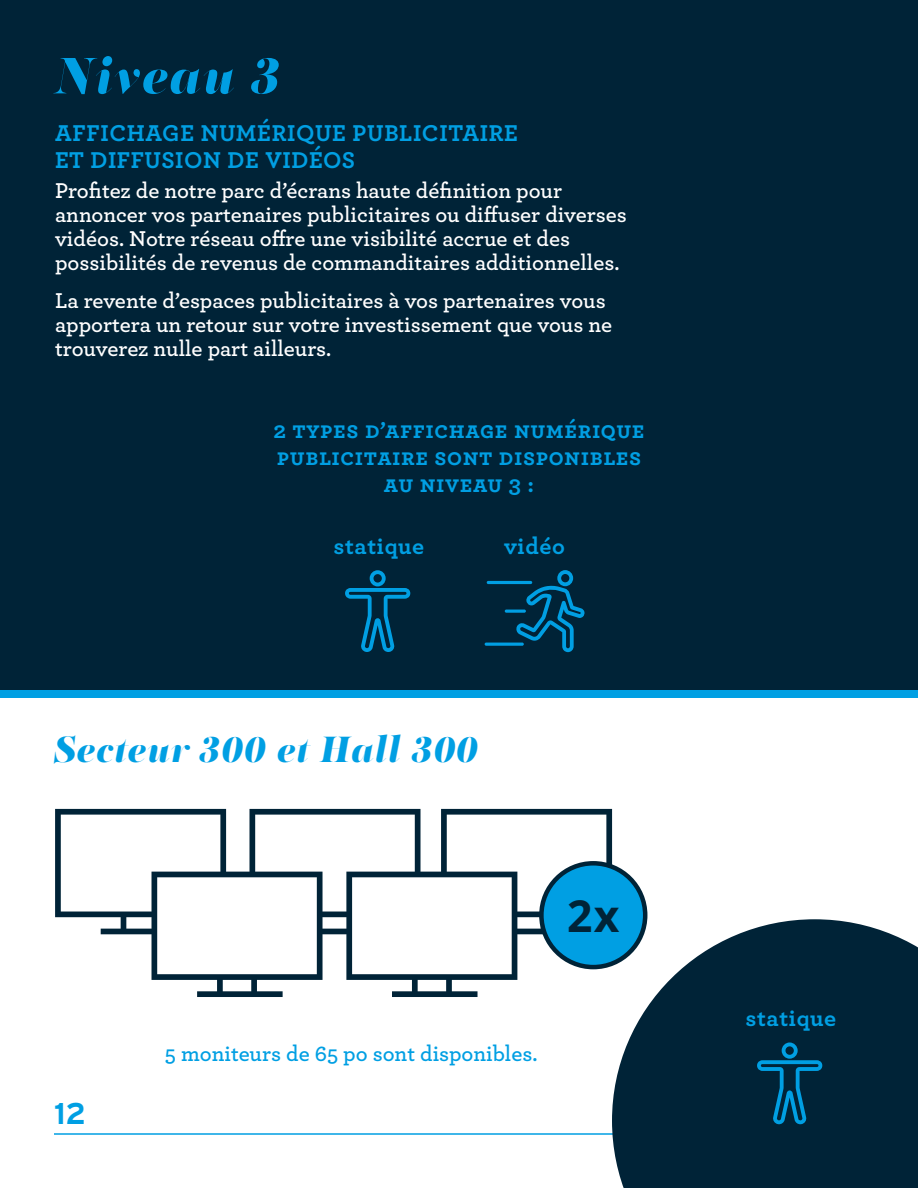
<style>
.page{position:relative;width:918px;height:1188px;background:#fff}
.page>*{position:absolute;margin:0;border:0;box-sizing:border-box;transform-origin:0 0}
.t1{font:italic 900 52.5px "PF Regal Finesse Pro";letter-spacing:.025em;color:#009fe3}
.t2{font:700 44.4px "Open Sans";color:#002337}
.t3{font:italic 900 37.5px "PF Regal Finesse Pro";letter-spacing:.025em;color:#009fe3}
.t4{font:700 30px "Interstate";color:#009fe3}
.t5{font:700 24px/27px "Archer";letter-spacing:.025em;color:#009fe3}
.t6{font:600 22.5px/24px "Archer";color:#fff}
.t7{font:600 22.5px "Archer";color:#009fe3}
</style>
<div class="page">
<div style="left:0;top:0;width:918px;height:690px;background:#002337"></div>
<div style="left:0;top:690px;width:918px;height:7px;background:#009fe3"></div>
<hr style="left:54px;top:1133px;width:810px;height:2px;background:#009fe3">
<svg style="left:345px;top:570px;width:66px;height:82px"></svg>
<svg style="left:516px;top:570px;width:69px;height:82px"></svg>
<hr style="left:487px;top:581px;width:45px;height:3px;background:#009fe3;border-radius:2px">
<hr style="left:505px;top:610px;width:21px;height:3px;background:#009fe3;border-radius:2px">
<hr style="left:485px;top:643px;width:39px;height:3px;background:#009fe3;border-radius:2px">
<svg style="left:55px;top:809px;width:557px;height:188px"></svg>
<div style="left:541px;top:863px;width:104px;height:104px;background:#009fe3;border-radius:50%"></div>
<div style="left:539px;top:861px;width:108px;height:108px;border:4px solid #002337;border-radius:50%"></div>
<svg style="left:612px;top:919px;width:306px;height:269px;fill:#002337"></svg>
<svg style="left:757px;top:1042px;width:66px;height:82px"></svg>
<h1 class="t1" style="left:55px;top:43px;width:227px">Niveau 3</h1>
<p class="t5" style="left:55px;top:118px;width:465px">AFFICHAGE NUMÉRIQUE PUBLICITAIRE<br>ET DIFFUSION DE VIDÉOS</p>
<p class="t6" style="left:55px;top:178px;width:573px">Profitez de notre parc d’écrans haute définition pour annoncer vos partenaires publicitaires ou diffuser diverses vidéos. Notre réseau offre une visibilité accrue et des possibilités de revenus de commanditaires additionnelles.</p>
<p class="t6" style="left:55px;top:287px;width:559px">La revente d’espaces publicitaires à vos partenaires vous apportera un retour sur votre investissement que vous ne trouverez nulle part ailleurs.</p>
<p class="t5" style="left:273px;top:415px;width:373px;text-align:center">2 types d’affichage numérique publicitaire sont disponibles au niveau 3 :</p>
<p class="t5" style="left:333px;top:531px;width:92px">statique</p>
<p class="t5" style="left:504px;top:531px;width:62px">vidéo</p>
<h3 class="t3" style="left:54px;top:727px;width:425px">Secteur 300 et Hall 300</h3>
<h3 class="t4" style="left:54px;top:1097px;width:34px">12</h3>
<h2 class="t2" style="left:567px;top:885px;width:54px">2x</h2>
<p class="t7" style="left:165px;top:1037px;width:374px">5 moniteurs de 65 po sont disponibles.</p>
<p class="t5" style="left:745px;top:1003px;width:92px">statique</p>
</div>
